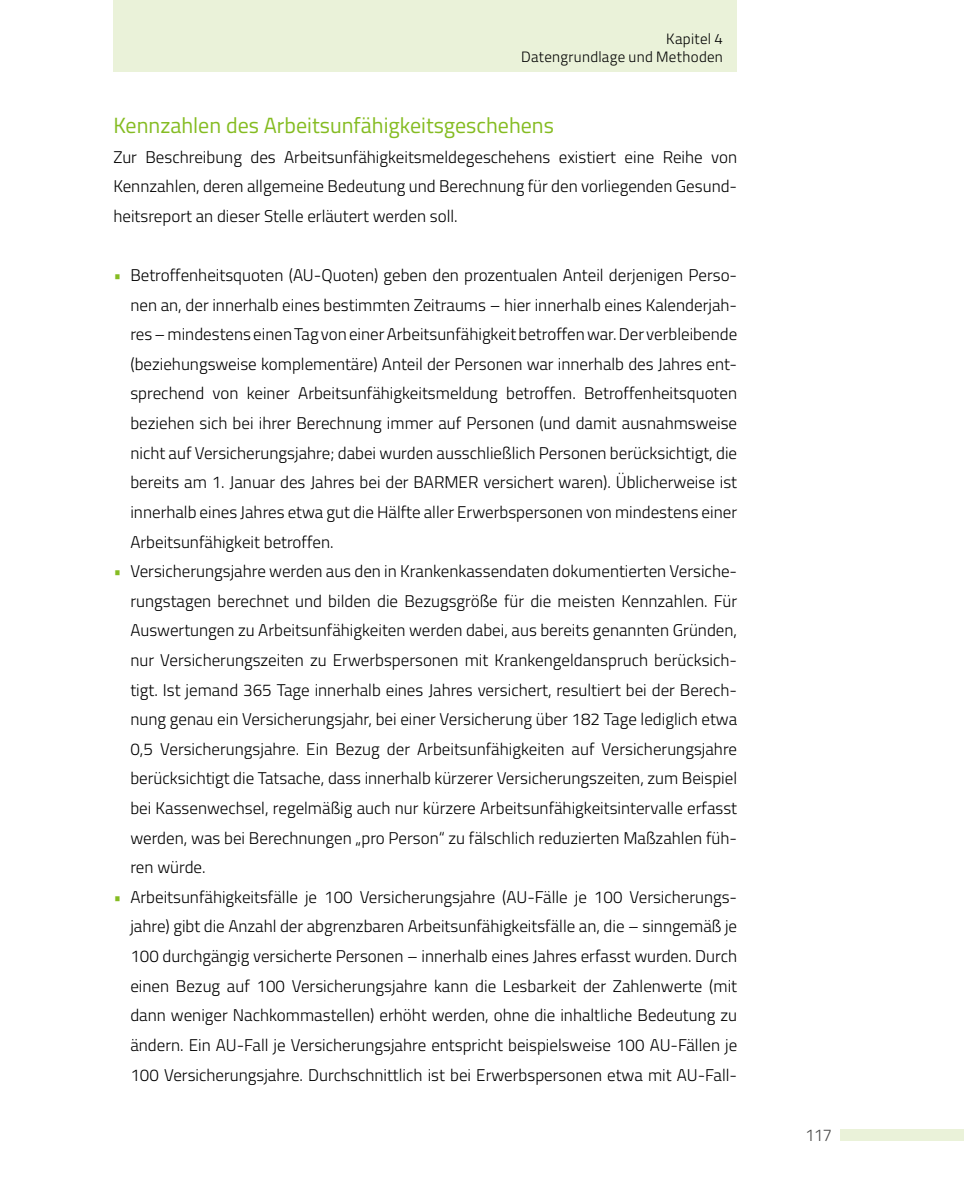
<style>
.page{position:relative;width:964px;height:1191px;background:#fff}
.page>*{position:absolute;margin:0;border:0;box-sizing:border-box;transform-origin:0 0}
.B-Headlines_B-06-H3-ZHL-farbig_oN{font:22px "Titillium";color:#85bc22}
.C-Fließtexte_C-01-P-FL{font:300 17px/29.6px "Titillium";color:#000;text-align:justify}
.t1{font:300 17px "Titillium";color:#494948}
.t2{font:300 15px/18px "Titillium";letter-spacing:.02em;color:#000;text-align:right}
.s1{color:#85bc22}
</style>
<div class="page">
<div style="left:113px;top:0;width:624px;height:71px;background:#eaf2d9"></div>
<div style="left:840px;top:1129px;width:124px;height:11px;background:#eaf2d9"></div>
<p class="t2" style="left:521px;top:29px;width:203px">Kapitel 4<br>Datengrundlage und Methoden</p>
<h3 class="B-Headlines_B-06-H3-ZHL-farbig_oN" style="left:113px;top:109px;width:442px">Kennzahlen des Arbeitsunfähigkeitsgeschehens</h3>
<p class="C-Fließtexte_C-01-P-FL" style="left:113px;top:141px;width:625px">Zur Beschreibung des Arbeitsunfähigkeitsmeldegeschehens existiert eine Reihe von Kennzahlen, deren allgemeine Bedeutung und Berechnung für den vorliegenden Gesund&shy;heitsreport an dieser Stelle erläutert werden soll.</p>
<p class="C-Fließtexte_C-01-P-FL" style="left:130px;top:259px;width:608px;text-indent:-17px"><span class="s1">•</span> Betroffenheitsquoten (AU-Quoten) geben den prozentualen Anteil derjenigen Perso&shy;nen an, der innerhalb eines bestimmten Zeitraums – hier innerhalb eines Kalenderjah&shy;res – mindestens einen Tag von einer Arbeitsunfähigkeit betroffen war. Der verbleibende (beziehungsweise komplementäre) Anteil der Personen war innerhalb des Jahres ent&shy;sprechend von keiner Arbeitsunfähigkeitsmeldung betroffen. Betroffenheitsquoten beziehen sich bei ihrer Berechnung immer auf Personen (und damit ausnahmsweise nicht auf Versicherungsjahre; dabei wurden ausschließlich Personen berücksichtigt, die bereits am 1. Januar des Jahres bei der BARMER versichert waren). Üblicherweise ist innerhalb eines Jahres etwa gut die Hälfte aller Erwerbspersonen von mindestens einer Arbeitsunfähigkeit betroffen.</p>
<p class="C-Fließtexte_C-01-P-FL" style="left:130px;top:555px;width:608px;text-indent:-17px"><span class="s1">•</span> Versicherungsjahre werden aus den in Krankenkassendaten dokumentierten Versiche&shy;rungstagen berechnet und bilden die Bezugsgröße für die meisten Kennzahlen. Für Auswertungen zu Arbeitsunfähigkeiten werden dabei, aus bereits genannten Gründen, nur Versicherungszeiten zu Erwerbspersonen mit Krankengeldanspruch berücksich&shy;tigt. Ist jemand 365 Tage innerhalb eines Jahres versichert, resultiert bei der Berech&shy;nung genau ein Versicherungsjahr, bei einer Versicherung über 182 Tage lediglich etwa 0,5 Versicherungsjahre. Ein Bezug der Arbeitsunfähigkeiten auf Versicherungsjahre berücksichtigt die Tatsache, dass innerhalb kürzerer Versicherungszeiten, zum Beispiel bei Kassenwechsel, regelmäßig auch nur kürzere Arbeitsunfähigkeitsintervalle erfasst werden, was bei Berechnungen „pro Person“ zu fälschlich reduzierten Maßzahlen füh&shy;ren würde.</p>
<p class="C-Fließtexte_C-01-P-FL" style="left:130px;top:881px;width:608px;text-indent:-17px"><span class="s1">•</span> Arbeitsunfähigkeitsfälle je 100 Versicherungsjahre (AU-Fälle je 100 Versicherungs&shy;jahre) gibt die Anzahl der abgrenzbaren Arbeitsunfähigkeitsfälle an, die – sinngemäß je 100 durchgängig versicherte Personen – innerhalb eines Jahres erfasst wurden. Durch einen Bezug auf 100 Versicherungsjahre kann die Lesbarkeit der Zahlenwerte (mit dann weniger Nachkommastellen) erhöht werden, ohne die inhaltliche Bedeutung zu ändern. Ein AU-Fall je Versicherungsjahre entspricht beispielsweise 100 AU-Fällen je 100 Versicherungsjahre. Durchschnittlich ist bei Erwerbspersonen etwa mit AU-Fall-</p>
<p class="t1" style="left:805px;top:1122px;width:28px">117</p>
</div>
